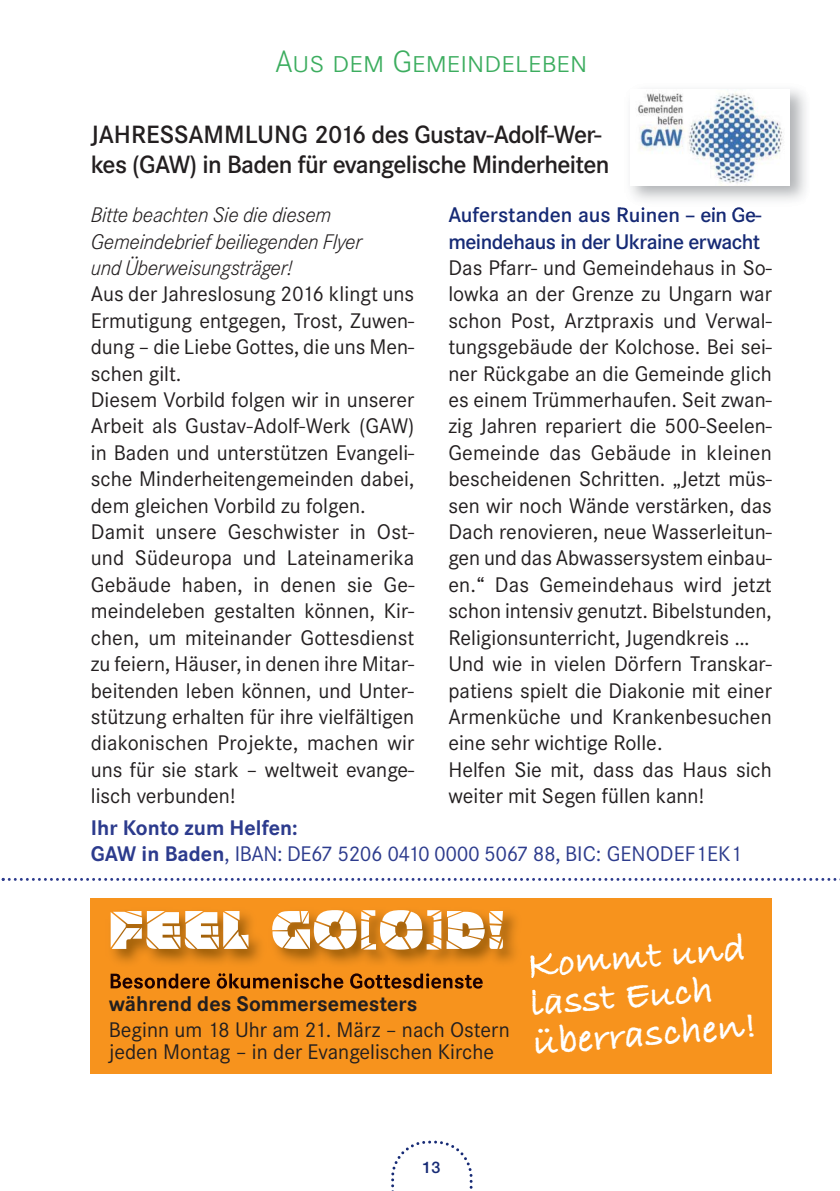
<style>
.page{position:relative;width:840px;height:1191px;background:#fff}
.page>*{position:absolute;margin:0;border:0;box-sizing:border-box;transform-origin:0 0}
.t1{font:50px "Bigband Terrazzo";letter-spacing:.015em;color:#fff}
.t2{font:700 40.2px/39px "Bradley Hand ITCTT";color:#fff}
.t3{font:300 32px "Corporate SSC";color:#3cad5f}
.t4{font:600 26px/30px "Corporate S";letter-spacing:-.025em;color:#231f20}
.t5{font:22px/26.4px "Corporate S";color:#231f20}
.t6{font:italic 300 22px/26.4px "Corporate S";letter-spacing:-.015em;color:#231f20}
.t7{font:22px/26.4px "Corporate S";letter-spacing:-.02em;color:#2c3b8d}
.t8{font:600 22px/26.4px "Corporate S";letter-spacing:-.025em;color:#162a75}
.t9{font:700 22px "Corporate S";color:#231f20}
.t10{font:500 16px "Helvetica Neue";color:#162a75}
.s1{font-weight:700}
</style>
<div class="page">
<svg style="left:2px;top:878px;width:835px;height:3px"></svg>
<div style="left:91px;top:898px;width:680px;height:175px;background:#f7931d"></div>
<svg style="left:391px;top:1140px;width:82px;height:51px"></svg>
<img style="left:621px;top:89px;width:185px;height:123px">
<img style="left:685px;top:207px;width:75px;height:5px">
<img style="left:630px;top:89px;width:159px;height:96px">
<img style="left:90px;top:898px;width:426px;height:97px">
<img style="left:110px;top:973px;width:136px;height:15px">
<img style="left:530px;top:953px;width:31px;height:25px">
<img style="left:532px;top:989px;width:25px;height:6px">
<h3 class="t3" style="left:275px;top:43px;width:313px">Aus dem Gemeindeleben</h3>
<p class="t4" style="left:91px;top:122px;width:520px">JAHRESSAMMLUNG 2016 des Gustav-Adolf-Wer&shy;kes (GAW) in Baden für evangelische Minderheiten</p>
<p class="t6" style="left:91px;top:203px;width:273px">Bitte beachten Sie die diesem<br>Gemeindebrief beiliegenden Flyer und Überweisungsträger!</p>
<p class="t5" style="left:91px;top:283px;width:325px">Aus der Jahreslosung 2016 klingt uns Ermutigung entgegen, Trost, Zuwen&shy;dung – die Liebe Gottes, die uns Men&shy;schen gilt.<br>Diesem Vorbild folgen wir in unserer Arbeit als Gustav-Adolf-Werk (GAW) in Baden und unterstützen Evangeli&shy;sche Minderheitengemeinden dabei, dem gleichen Vorbild zu folgen.<br>Damit unsere Geschwister in Ost&shy;und Südeuropa und Lateinamerika Gebäude haben, in denen sie Ge&shy;meindeleben gestalten können, Kir&shy;chen, um miteinander Gottesdienst zu feiern, Häuser, in denen ihre Mitar&shy;beitenden leben können, und Unter&shy;stützung erhalten für ihre vielfältigen diakonischen Projekte, machen wir uns für sie stark – weltweit evange&shy;lisch verbunden!</p>
<p class="t8" style="left:448px;top:204px;width:314px">Auferstanden aus Ruinen – ein Ge&shy;meindehaus in der Ukraine erwacht</p>
<p class="t5" style="left:448px;top:257px;width:325px">Das Pfarr- und Gemeindehaus in So&shy;lowka an der Grenze zu Ungarn war schon Post, Arztpraxis und Verwal&shy;tungsgebäude der Kolchose. Bei sei&shy;ner Rückgabe an die Gemeinde glich es einem Trümmerhaufen. Seit zwan&shy;zig Jahren repariert die 500-Seelen-Gemeinde das Gebäude in kleinen bescheidenen Schritten. „Jetzt müs&shy;sen wir noch Wände verstärken, das Dach renovieren, neue Wasserleitun&shy;gen und das Abwassersystem einbau&shy;en.“ Das Gemeindehaus wird jetzt schon intensiv genutzt. Bibelstunden, Religionsunterricht, Jugendkreis … Und wie in vielen Dörfern Transkar&shy;patiens spielt die Diakonie mit einer Armenküche und Krankenbesuchen eine sehr wichtige Rolle.<br>Helfen Sie mit, dass das Haus sich weiter mit Segen füllen kann!</p>
<p class="t7" style="left:91px;top:816px;width:652px"><span class="s1">Ihr Konto zum Helfen:<br>GAW in Baden</span>, IBAN: DE67 5206 0410 0000 5067 88, BIC: GENODEF1EK1</p>
<h1 class="t1" style="left:109px;top:912px;width:397px">FEEL GO[O]D!</h1>
<p class="t9" style="left:109px;top:994px;width:310px">während des Sommersemesters</p>
<p class="t5" style="left:109px;top:1020px;width:402px;line-height:22.4px">Beginn um 18 Uhr am 21. März – nach Ostern jeden Montag – in der Evangelischen Kirche</p>
<h2 class="t2" style="left:525px;top:942px;width:226px;rotate:-4deg">Kommt und lasst Euch überraschen!</h2>
<p class="t10" style="left:422px;top:1161px;width:19px">13</p>
</div>
